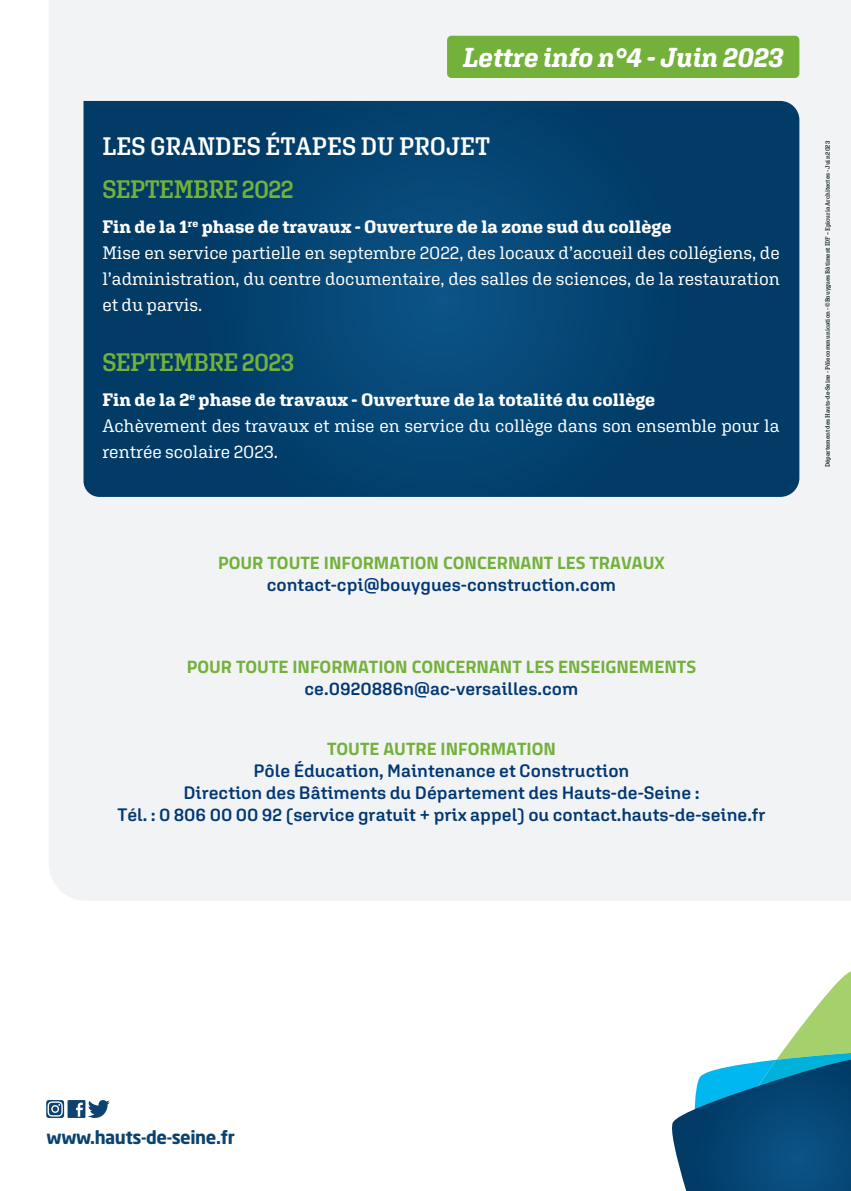
<style>
.page{position:relative;width:851px;height:1191px;background:#fff}
.page>*{position:absolute;margin:0;border:0;box-sizing:border-box;transform-origin:0 0}
.t1{font:italic 700 27.4px "Aglet Slab";color:#fff;scale:.95 1}
.t2{font:600 25.2px "Aglet Slab";letter-spacing:-.025em;color:#73b13b;scale:.95 1}
.t3{font:600 25.2px "Aglet Slab";color:#fff;scale:.95 1}
.t4{font:18px/26px "Aglet Slab";letter-spacing:-.005em;color:#fff}
.t5{font:600 18px/22px "Aglet Sans";color:#013874;text-align:center}
.t6{font:700 18px "Cairo";color:#73b13b}
.t7{font:700 18px "Neo Sans W1 G";letter-spacing:-.025em;color:#0b4270}
.t8{font:600 6.4px "Aglet Slab";letter-spacing:-.005em;color:#152424;scale:.95 1}
.s1{font-weight:700}
</style>
<div class="page">
<div style="left:49px;top:0;width:801px;height:900px;background:#f2f3f4"></div>
<div style="left:447px;top:36px;width:352px;height:42px;background:#73b13b;border-radius:5px"></div>
<svg style="left:83px;top:101px;width:716px;height:396px;background:#03406d"></svg>
<svg style="left:672px;top:972px;width:178px;height:219px"></svg>
<svg style="left:46px;top:1100px;width:64px;height:18px"></svg>
<h1 class="t1" style="left:463px;top:40px;width:339px">Lettre info n°4 - Juin 2023</h1>
<h2 class="t3" style="left:102px;top:131px;width:410px">LES GRANDES ÉTAPES DU PROJET</h2>
<h2 class="t2" style="left:102px;top:174px;width:203px">SEPTEMBRE 2022</h2>
<p class="t4" style="left:102px;top:213px;width:679px"><span class="s1">Fin de la 1</span><sup>re</sup> <span class="s1">phase de travaux - Ouverture de la zone sud du collège<br></span>Mise en service partielle en septembre 2022, des locaux d’accueil des collégiens, de l’administration, du centre documentaire, des salles de sciences, de la restauration et du parvis.</p>
<h2 class="t2" style="left:102px;top:347px;width:204px">SEPTEMBRE 2023</h2>
<p class="t4" style="left:102px;top:386px;width:678px"><span class="s1">Fin de la 2</span><sup>e</sup> <span class="s1">phase de travaux - Ouverture de la totalité du collège<br></span>Achèvement des travaux et mise en service du collège dans son ensemble pour la rentrée scolaire 2023.</p>
<p class="t6" style="left:218px;top:548px;width:448px">POUR TOUTE INFORMATION CONCERNANT LES TRAVAUX</p>
<p class="t5" style="left:267px;top:573px;width:351px">contact-cpi@bouygues-construction.com</p>
<p class="t6" style="left:187px;top:652px;width:511px">POUR TOUTE INFORMATION CONCERNANT LES ENSEIGNEMENTS</p>
<p class="t5" style="left:304px;top:678px;width:275px">ce.0920886n@ac-versailles.com</p>
<p class="t6" style="left:327px;top:734px;width:230px">TOUTE AUTRE INFORMATION</p>
<p class="t5" style="left:117px;top:759px;width:649px">Pôle Éducation, Maintenance et Construction<br>Direction des Bâtiments du Département des Hauts-de-Seine :<br>Tél. : 0 806 00 00 92 (service gratuit + prix appel) ou contact.hauts-de-seine.fr</p>
<p class="t8" style="left:823px;top:467px;width:345px;rotate:-90deg">Département des Hauts-de-Seine - Pôle communication - ©Bouygues Bâtiment IDF – Epicuria Architectes - Juin 2023</p>
<p class="t7" style="left:47px;top:1125px;width:190px">www.hauts-de-seine.fr</p>
</div>
